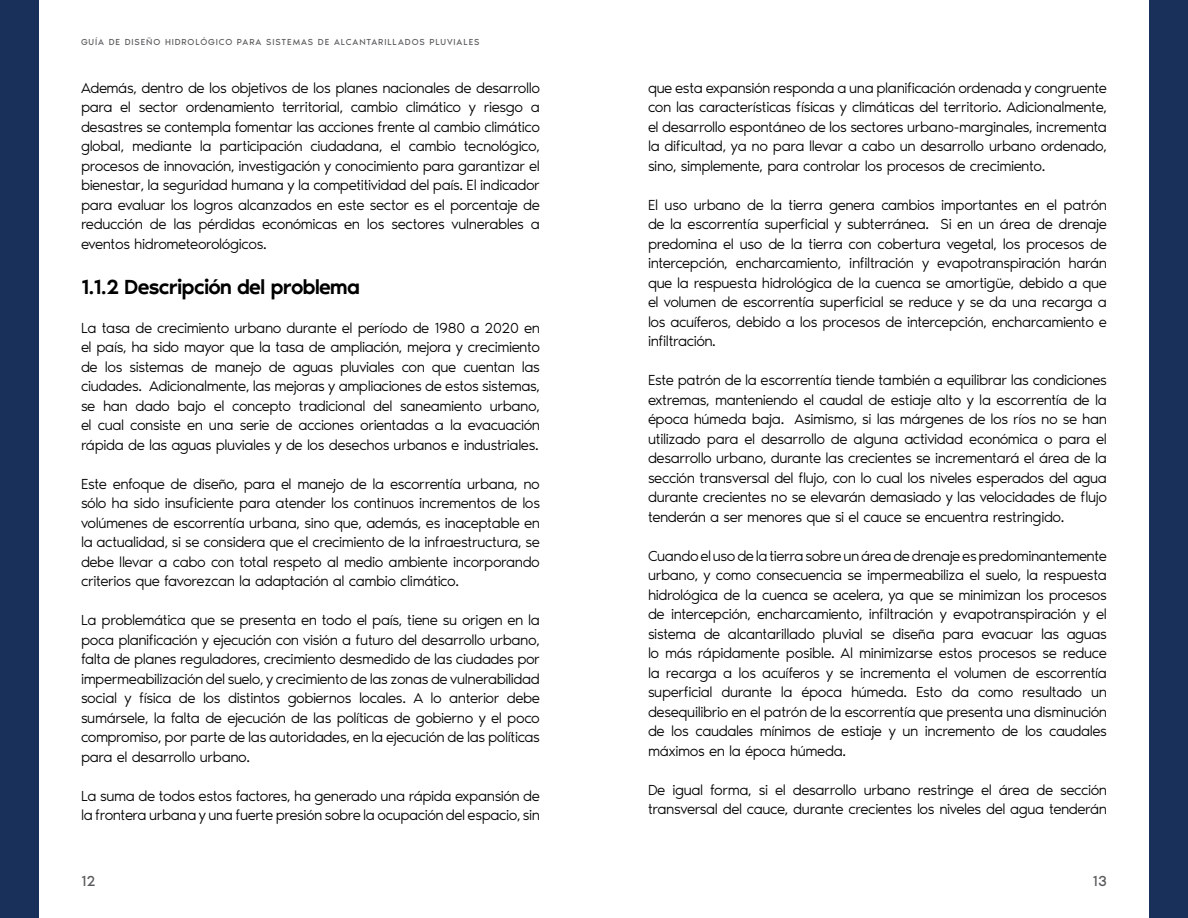
<style>
.page{position:relative;width:1188px;height:918px;background:#fff}
.page>*{position:absolute;margin:0;border:0;box-sizing:border-box;transform-origin:0 0}
.t1{font:500 21px "Noir Pro";letter-spacing:-.04em;color:#000}
.t2{font:300 15px/19.5px "Noir Pro";letter-spacing:-.03em;color:#000;text-align:justify}
.t3{font:15px "Noir Pro";color:#58595b}
.t4{font:9px "Noir Pro";letter-spacing:.1em;color:#58595b}
</style>
<div class="page">
<div style="left:0;top:0;width:39px;height:918px;background:#19315a"></div>
<div style="left:1149px;top:0;width:39px;height:918px;background:#19315a"></div>
<p class="t4" style="left:81px;top:35px;width:400px">GUÍA DE DISEÑO HIDROLÓGICO PARA SISTEMAS DE ALCANTARILLADOS PLUVIALES</p>
<p class="t2" style="left:81px;top:77px;width:461px">Además, dentro de los objetivos de los planes nacionales de desarrollo para el sector ordenamiento territorial, cambio climático y riesgo a desastres se contempla fomentar las acciones frente al cambio climático global, mediante la participación ciudadana, el cambio tecnológico, procesos de innovación, investigación y conocimiento para garantizar el bienestar, la seguridad humana y la competitividad del país. El indicador para evaluar los logros alcanzados en este sector es el porcentaje de reducción de las pérdidas económicas en los sectores vulnerables a eventos hidrometeorológicos.</p>
<h1 class="t1" style="left:81px;top:270px;width:281px">1.1.2 Descripción del problema</h1>
<p class="t2" style="left:81px;top:317px;width:461px">La tasa de crecimiento urbano durante el período de 1980 a 2020 en el país, ha sido mayor que la tasa de ampliación, mejora y crecimiento de los sistemas de manejo de aguas pluviales con que cuentan las ciudades. Adicionalmente, las mejoras y ampliaciones de estos sistemas, se han dado bajo el concepto tradicional del saneamiento urbano, el cual consiste en una serie de acciones orientadas a la evacuación rápida de las aguas pluviales y de los desechos urbanos e industriales.</p>
<p class="t2" style="left:81px;top:473px;width:461px">Este enfoque de diseño, para el manejo de la escorrentía urbana, no sólo ha sido insuficiente para atender los continuos incrementos de los volúmenes de escorrentía urbana, sino que, además, es inaceptable en la actualidad, si se considera que el crecimiento de la infraestructura, se debe llevar a cabo con total respeto al medio ambiente incorporando criterios que favorezcan la adaptación al cambio climático.</p>
<p class="t2" style="left:81px;top:610px;width:461px">La problemática que se presenta en todo el país, tiene su origen en la poca planificación y ejecución con visión a futuro del desarrollo urbano, falta de planes reguladores, crecimiento desmedido de las ciudades por impermeabilización del suelo, y crecimiento de las zonas de vulnerabilidad social y física de los distintos gobiernos locales. A lo anterior debe sumársele, la falta de ejecución de las políticas de gobierno y el poco compromiso, por parte de las autoridades, en la ejecución de las políticas para el desarrollo urbano.</p>
<p class="t2" style="left:81px;top:785px;width:461px">La suma de todos estos factores, ha generado una rápida expansión de la frontera urbana y una fuerte presión sobre la ocupación del espacio, sin</p>
<p class="t2" style="left:648px;top:77px;width:461px">que esta expansión responda a una planificación ordenada y congruente con las características físicas y climáticas del territorio. Adicionalmente, el desarrollo espontáneo de los sectores urbano-marginales, incrementa la dificultad, ya no para llevar a cabo un desarrollo urbano ordenado, sino, simplemente, para controlar los procesos de crecimiento.</p>
<p class="t2" style="left:648px;top:194px;width:461px">El uso urbano de la tierra genera cambios importantes en el patrón de la escorrentía superficial y subterránea. Si en un área de drenaje predomina el uso de la tierra con cobertura vegetal, los procesos de intercepción, encharcamiento, infiltración y evapotranspiración harán que la respuesta hidrológica de la cuenca se amortigüe, debido a que el volumen de escorrentía superficial se reduce y se da una recarga a los acuíferos, debido a los procesos de intercepción, encharcamiento e infiltración.</p>
<p class="t2" style="left:648px;top:370px;width:461px">Este patrón de la escorrentía tiende también a equilibrar las condiciones extremas, manteniendo el caudal de estiaje alto y la escorrentía de la época húmeda baja. Asimismo, si las márgenes de los ríos no se han utilizado para el desarrollo de alguna actividad económica o para el desarrollo urbano, durante las crecientes se incrementará el área de la sección transversal del flujo, con lo cual los niveles esperados del agua durante crecientes no se elevarán demasiado y las velocidades de flujo tenderán a ser menores que si el cauce se encuentra restringido.</p>
<p class="t2" style="left:648px;top:545px;width:461px">Cuando el uso de la tierra sobre un área de drenaje es predominantemente urbano, y como consecuencia se impermeabiliza el suelo, la respuesta hidrológica de la cuenca se acelera, ya que se minimizan los procesos de intercepción, encharcamiento, infiltración y evapotranspiración y el sistema de alcantarillado pluvial se diseña para evacuar las aguas lo más rápidamente posible. Al minimizarse estos procesos se reduce la recarga a los acuíferos y se incrementa el volumen de escorrentía superficial durante la época húmeda. Esto da como resultado un desequilibrio en el patrón de la escorrentía que presenta una disminución de los caudales mínimos de estiaje y un incremento de los caudales máximos en la época húmeda.</p>
<p class="t2" style="left:648px;top:779px;width:461px">De igual forma, si el desarrollo urbano restringe el área de sección transversal del cauce, durante crecientes los niveles del agua tenderán</p>
<p class="t3" style="left:81px;top:870px;width:16px">12</p>
<p class="t3" style="left:1093px;top:870px;width:16px">13</p>
</div>
